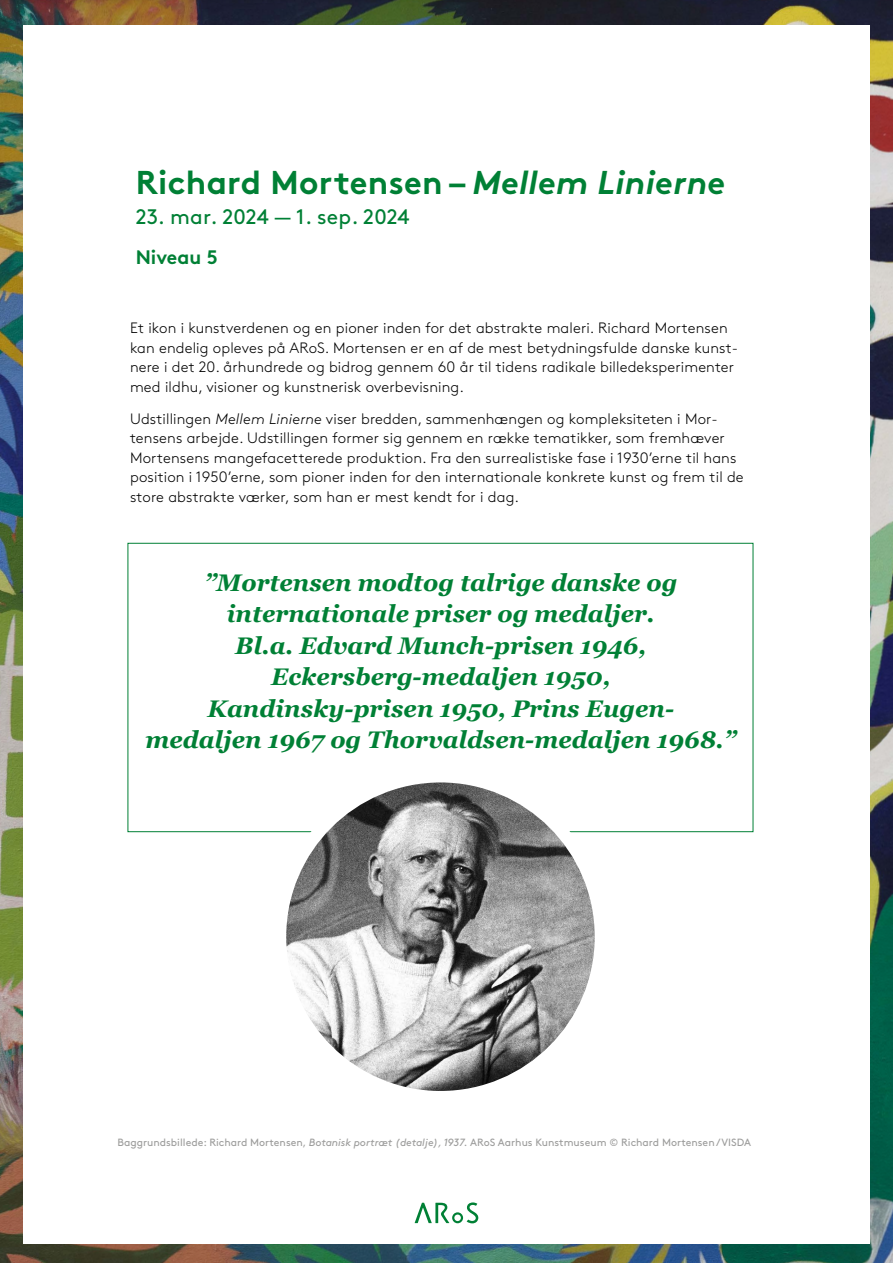
<style>
.page{position:relative;width:893px;height:1263px;background:#fff}
.page>*{position:absolute;margin:0;border:0;box-sizing:border-box;transform-origin:0 0}
.t1{font:700 33px "Brown Std";letter-spacing:.01em;color:#008035}
.t2{font:italic 700 24px/31.5px "Georgia";color:#008035;text-align:center}
.t3{font:21px "Brown Std";letter-spacing:.01em;color:#008035}
.t4{font:700 19.5px "Brown Std";color:#008035}
.t5{font:300 15px/19.5px "Brown Std";letter-spacing:.01em;color:#000}
.t6{font:10.5px "Brown Std";color:#9d9d9c}
.s1{font-style:italic}
</style>
<div class="page">
<img style="left:0;top:0;width:893px;height:1263px">
<div style="left:23px;top:26px;width:847px;height:1218px;background:#fff"></div>
<svg style="left:415px;top:1202px;width:63px;height:21px"></svg>
<img style="left:286px;top:782px;width:309px;height:309px;border-radius:154px">
<h1 class="t1" style="left:136px;top:163px;width:591px">Richard Mortensen – <span class="s1">Mellem Linierne</span></h1>
<h3 class="t3" style="left:136px;top:204px;width:275px">23. mar. 2024 — 1. sep. 2024</h3>
<h3 class="t4" style="left:136px;top:245px;width:84px">Niveau 5</h3>
<p class="t5" style="left:130px;top:318px;width:610px">Et ikon i kunstverdenen og en pioner inden for det abstrakte maleri. Richard Mortensen kan endelig opleves på ARoS. Mortensen er en af de mest betydningsfulde danske kunst&shy;nere i det 20. århundrede og bidrog gennem 60 år til tidens radikale billedeksperimenter med ildhu, visioner og kunstnerisk overbevisning.</p>
<p class="t5" style="left:130px;top:409px;width:615px">Udstillingen <span class="s1">Mellem Linierne</span> viser bredden, sammenhængen og kompleksiteten i Mor&shy;tensens arbejde. Udstillingen former sig gennem en række tematikker, som fremhæver Mortensens mangefacetterede produktion. Fra den surrealistiske fase i 1930’erne til hans position i 1950’erne, som pioner inden for den internationale konkrete kunst og frem til de store abstrakte værker, som han er mest kendt for i dag.</p>
<h2 class="t2" style="left:145px;top:566px;width:592px">”Mortensen modtog talrige danske og internationale priser og medaljer.<br>Bl.a. Edvard Munch-prisen 1946, Eckersberg-medaljen 1950,<br>Kandinsky-prisen 1950, Prins Eugen-<br>medaljen 1967 og Thorvaldsen-medaljen 1968.”</h2>
<p class="t6" style="left:117px;top:1136px;width:635px">Baggrundsbillede: Richard Mortensen, <span class="s1">Botanisk portræt (detalje), 1937.</span> ARoS Aarhus Kunstmuseum © Richard Mortensen / VISDA</p>
</div>
